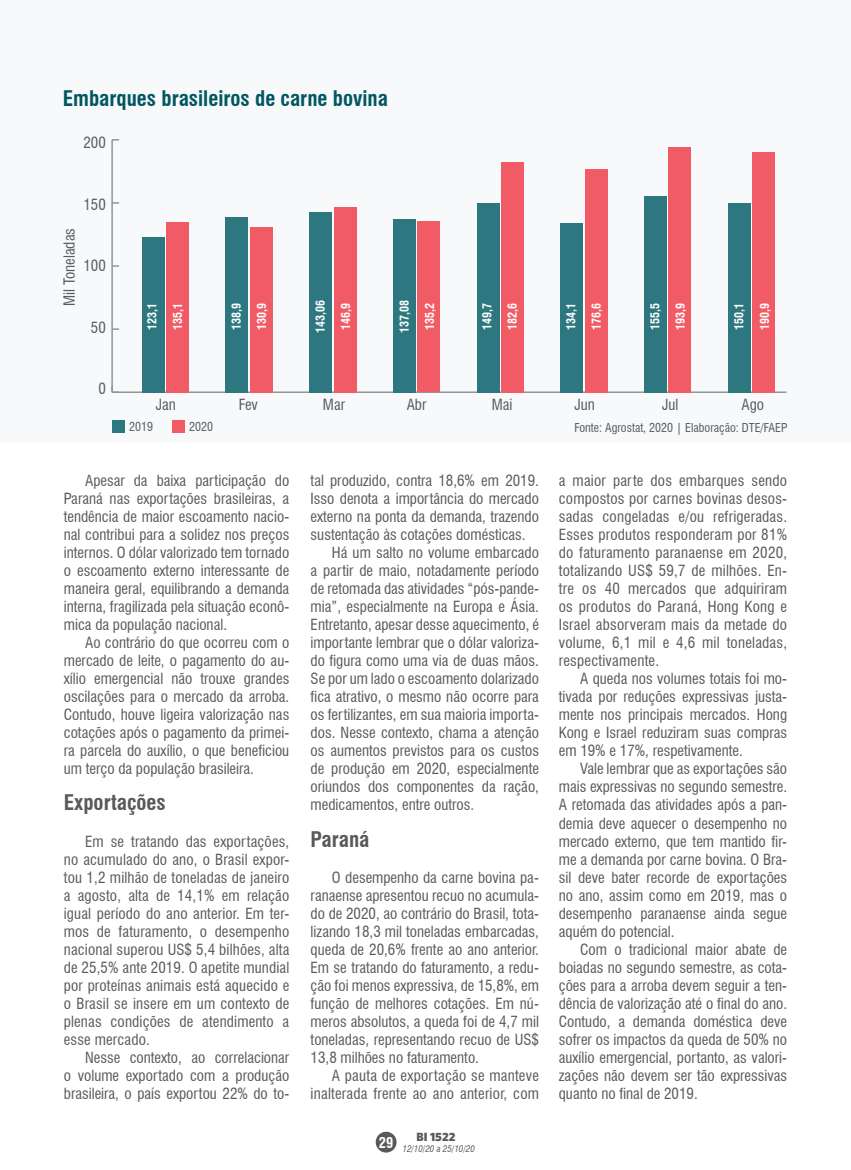
<style>
.page{position:relative;width:851px;height:1170px;background:#fff}
.page>*{position:absolute;margin:0;border:0;box-sizing:border-box;transform-origin:0 0}
.t1{font:700 condensed 21px "Swiss 721 BT";color:#005762}
.t2{font:700 condensed 21px "Swiss 721 BT";color:#58595b}
.t3{font:condensed 15px/18px "Swiss 721 BT";color:#58595b;text-align:justify}
.t4{font:700 condensed 14.4px "Swiss 721 BT";color:#fff}
.t5{font:700 condensed 12px/25.5px "Swiss 721 BT";color:#fff}
.t6{font:condensed 12px "Swiss 721 BT";color:#58595b}
.t7{font:900 12px "Whitney HTF";color:#58595b}
.t8{font:italic condensed 9px "Swiss 721 BT";color:#58595b}
</style>
<div class="page">
<div style="left:375px;top:1131px;width:21px;height:21px;background:#58595b;border-radius:50%"></div>
<hr style="left:0;top:381px;width:1px;height:503px;background:#bfcacf">
<div style="left:0;top:0;width:850px;height:443px;background:#f8f9fa"></div>
<hr style="left:112px;top:391px;width:674px;height:2px;background:#939598">
<hr style="left:111px;top:140px;width:2px;height:252px;background:#939598">
<svg style="left:111px;top:386px;width:8px;height:7px"></svg>
<svg style="left:113px;top:328px;width:6px;height:2px"></svg>
<svg style="left:113px;top:265px;width:6px;height:2px"></svg>
<svg style="left:113px;top:202px;width:6px;height:2px"></svg>
<svg style="left:112px;top:139px;width:7px;height:2px"></svg>
<div style="left:752px;top:152px;width:22px;height:240px;background:#f15b65"></div>
<div style="left:728px;top:203px;width:22px;height:189px;background:#2d7880"></div>
<div style="left:668px;top:147px;width:22px;height:245px;background:#f15b65"></div>
<div style="left:644px;top:196px;width:22px;height:196px;background:#2d7880"></div>
<div style="left:585px;top:169px;width:22px;height:223px;background:#f15b65"></div>
<div style="left:560px;top:223px;width:22px;height:169px;background:#2d7880"></div>
<div style="left:501px;top:162px;width:22px;height:230px;background:#f15b65"></div>
<div style="left:477px;top:203px;width:22px;height:189px;background:#2d7880"></div>
<div style="left:418px;top:221px;width:22px;height:171px;background:#f15b65"></div>
<div style="left:393px;top:219px;width:22px;height:173px;background:#2d7880"></div>
<div style="left:334px;top:207px;width:22px;height:185px;background:#f15b65"></div>
<div style="left:309px;top:211px;width:22px;height:181px;background:#2d7880"></div>
<div style="left:250px;top:227px;width:22px;height:165px;background:#f15b65"></div>
<div style="left:226px;top:217px;width:22px;height:175px;background:#2d7880"></div>
<div style="left:167px;top:222px;width:22px;height:170px;background:#f15b65"></div>
<div style="left:142px;top:237px;width:22px;height:155px;background:#2d7880"></div>
<div style="left:112px;top:420px;width:13px;height:12px;background:#2d7880"></div>
<div style="left:172px;top:420px;width:13px;height:12px;background:#f15b65"></div>
<h1 class="t1" style="left:63px;top:86px;width:326px">Embarques brasileiros de carne bovina</h1>
<p class="t3" style="left:83px;top:134px;width:24px">200</p>
<p class="t3" style="left:60px;top:306px;width:79px;rotate:-90deg">Mil Toneladas</p>
<p class="t3" style="left:83px;top:195px;width:24px">150</p>
<p class="t3" style="left:83px;top:257px;width:24px">100</p>
<p class="t3" style="left:91px;top:318px;width:16px">50</p>
<p class="t3" style="left:98px;top:380px;width:9px">0</p>
<p class="t5" style="left:139px;top:329px;width:28px;rotate:-90deg">123,1<br>135,1</p>
<p class="t5" style="left:223px;top:329px;width:28px;rotate:-90deg">138,9<br>130,9</p>
<p class="t5" style="left:307px;top:332px;width:34px;rotate:-90deg">143,06<br>146,9</p>
<p class="t5" style="left:391px;top:332px;width:34px;rotate:-90deg">137,08<br>135,2</p>
<p class="t5" style="left:474px;top:329px;width:28px;rotate:-90deg">149,7<br>182,6</p>
<p class="t5" style="left:558px;top:329px;width:28px;rotate:-90deg">134,1<br>176,6</p>
<p class="t5" style="left:642px;top:329px;width:28px;rotate:-90deg">155,5<br>193,9</p>
<p class="t5" style="left:726px;top:329px;width:28px;rotate:-90deg">150,1<br>190,9</p>
<p class="t3" style="left:156px;top:395px;width:22px">Jan</p>
<p class="t3" style="left:239px;top:395px;width:21px">Fev</p>
<p class="t3" style="left:323px;top:395px;width:24px">Mar</p>
<p class="t3" style="left:406px;top:395px;width:21px">Abr</p>
<p class="t3" style="left:491px;top:395px;width:22px">Mai</p>
<p class="t3" style="left:574px;top:395px;width:22px">Jun</p>
<p class="t3" style="left:662px;top:395px;width:18px">Jul</p>
<p class="t3" style="left:741px;top:395px;width:24px">Ago</p>
<p class="t6" style="left:129px;top:419px;width:25px">2019</p>
<p class="t6" style="left:189px;top:419px;width:25px">2020</p>
<p class="t6" style="left:574px;top:420px;width:214px">Fonte: Agrostat, 2020 | Elaboração: DTE/FAEP</p>
<p class="t3" style="left:64px;top:472px;width:227px;text-indent:21px">Apesar da baixa participação do Paraná nas exportações brasileiras, a tendência de maior escoamento nacio&shy;nal contribui para a solidez nos preços internos. O dólar valorizado tem tornado o escoamento externo interessante de maneira geral, equilibrando a demanda interna, fragilizada pela situação econô&shy;mica da população nacional.</p>
<p class="t3" style="left:64px;top:634px;width:227px;text-indent:21px">Ao contrário do que ocorreu com o mercado de leite, o pagamento do au&shy;xílio emergencial não trouxe grandes oscilações para o mercado da arroba.<br>Contudo, houve ligeira valorização nas cotações após o pagamento da primei&shy;ra parcela do auxílio, o que beneficiou um terço da população brasileira.</p>
<h1 class="t2" style="left:64px;top:790px;width:104px">Exportações</h1>
<p class="t3" style="left:64px;top:832px;width:227px;text-indent:21px">Em se tratando das exportações, no acumulado do ano, o Brasil expor&shy;tou 1,2 milhão de toneladas de janeiro a agosto, alta de 14,1% em relação igual período do ano anterior. Em ter&shy;mos de faturamento, o desempenho nacional superou US$ 5,4 bilhões, alta de 25,5% ante 2019. O apetite mundial por proteínas animais está aquecido e o Brasil se insere em um contexto de plenas condições de atendimento a esse mercado.</p>
<p class="t3" style="left:64px;top:1048px;width:227px;text-indent:21px">Nesse contexto, ao correlacionar o volume exportado com a produção brasileira, o país exportou 22% do to-</p>
<p class="t3" style="left:310px;top:472px;width:230px">tal produzido, contra 18,6% em 2019.</p>
<p class="t3" style="left:310px;top:490px;width:230px">Isso denota a importância do mercado</p>
<p class="t3" style="left:310px;top:508px;width:230px">externo na ponta da demanda, trazendo</p>
<p class="t3" style="left:310px;top:526px;width:216px">sustentação às cotações domésticas.</p>
<p class="t3" style="left:332px;top:544px;width:208px">Há um salto no volume embarcado</p>
<p class="t3" style="left:310px;top:562px;width:230px">a partir de maio, notadamente período</p>
<p class="t3" style="left:310px;top:580px;width:230px">de retomada das atividades “pós-pande-</p>
<p class="t3" style="left:310px;top:598px;width:230px">mia”, especialmente na Europa e Ásia.</p>
<p class="t3" style="left:310px;top:616px;width:230px">Entretanto, apesar desse aquecimento, é</p>
<p class="t3" style="left:310px;top:634px;width:230px">importante lembrar que o dólar valoriza-</p>
<p class="t3" style="left:310px;top:652px;width:230px">do figura como uma via de duas mãos.</p>
<p class="t3" style="left:310px;top:670px;width:230px">Se por um lado o escoamento dolarizado</p>
<p class="t3" style="left:310px;top:688px;width:230px">fica atrativo, o mesmo não ocorre para</p>
<p class="t3" style="left:310px;top:706px;width:230px">os fertilizantes, em sua maioria importa-</p>
<p class="t3" style="left:310px;top:724px;width:230px">dos. Nesse contexto, chama a atenção</p>
<p class="t3" style="left:310px;top:742px;width:230px">os aumentos previstos para os custos</p>
<p class="t3" style="left:310px;top:760px;width:230px">de produção em 2020, especialmente</p>
<p class="t3" style="left:310px;top:778px;width:230px">oriundos dos componentes da ração,</p>
<p class="t3" style="left:310px;top:796px;width:165px">medicamentos, entre outros.</p>
<h1 class="t2" style="left:310px;top:826px;width:60px">Paraná</h1>
<p class="t3" style="left:310px;top:868px;width:230px;text-indent:21px">O desempenho da carne bovina pa&shy;ranaense apresentou recuo no acumula&shy;do de 2020, ao contrário do Brasil, tota&shy;lizando 18,3 mil toneladas embarcadas, queda de 20,6% frente ao ano anterior.<br>Em se tratando do faturamento, a redu&shy;ção foi menos expressiva, de 15,8%, em função de melhores cotações. Em nú&shy;meros absolutos, a queda foi de 4,7 mil toneladas, representando recuo de US$ 13,8 milhões no faturamento.</p>
<p class="t3" style="left:310px;top:1066px;width:230px;text-align:right">A pauta de exportação se manteve inalterada frente ao ano anterior, com</p>
<p class="t4" style="left:379px;top:1133px;width:16px">29</p>
<p class="t7" style="left:416px;top:1128px;width:40px">BI 1522</p>
<p class="t8" style="left:402px;top:1143px;width:74px">12/10/20 a 25/10/20</p>
<p class="t3" style="left:558px;top:472px;width:230px">a maior parte dos embarques sendo compostos por carnes bovinas desos&shy;sadas congeladas e/ou refrigeradas.<br>Esses produtos responderam por 81% do faturamento paranaense em 2020, totalizando US$ 59,7 de milhões. En&shy;tre os 40 mercados que adquiriram os produtos do Paraná, Hong Kong e Israel absorveram mais da metade do volume, 6,1 mil e 4,6 mil toneladas, respectivamente.</p>
<p class="t3" style="left:558px;top:670px;width:230px;text-indent:21px">A queda nos volumes totais foi mo&shy;tivada por reduções expressivas justa&shy;mente nos principais mercados. Hong Kong e Israel reduziram suas compras em 19% e 17%, respetivamente.</p>
<p class="t3" style="left:558px;top:760px;width:230px;text-indent:21px">Vale lembrar que as exportações são mais expressivas no segundo semestre.<br>A retomada das atividades após a pan&shy;demia deve aquecer o desempenho no mercado externo, que tem mantido fir&shy;me a demanda por carne bovina. O Bra&shy;sil deve bater recorde de exportações no ano, assim como em 2019, mas o desempenho paranaense ainda segue aquém do potencial.</p>
<p class="t3" style="left:558px;top:940px;width:230px;text-indent:21px">Com o tradicional maior abate de boiadas no segundo semestre, as cota&shy;ções para a arroba devem seguir a ten&shy;dência de valorização até o final do ano.<br>Contudo, a demanda doméstica deve sofrer os impactos da queda de 50% no auxílio emergencial, portanto, as valori&shy;zações não devem ser tão expressivas quanto no final de 2019.</p>
</div>
